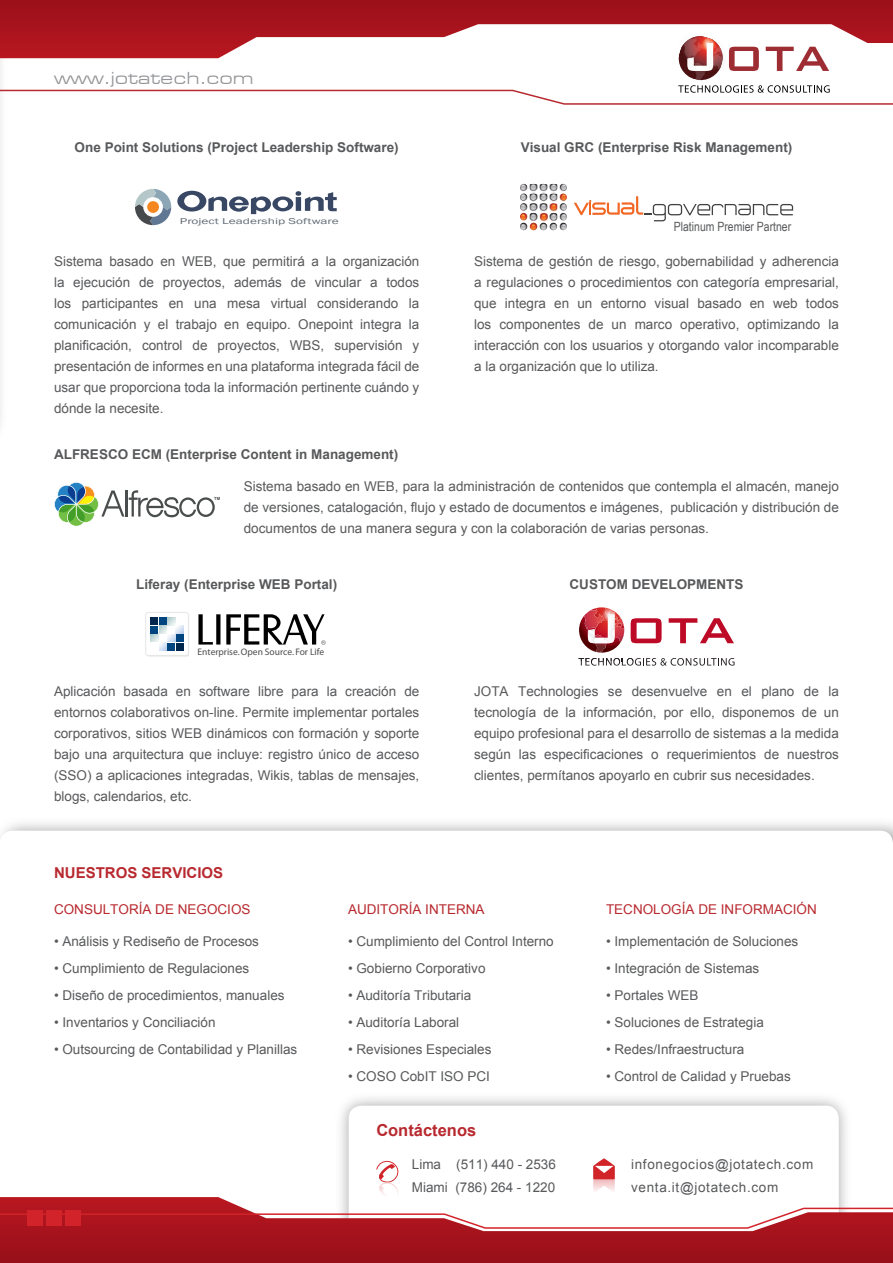
<style>
.page{position:relative;width:893px;height:1263px;background:#fff}
.page>*{position:absolute;margin:0;border:0;box-sizing:border-box;transform-origin:0 0}
.t1{font:18px "Eurostile Extended";color:#939598}
.t2{font:700 16.5px "Arial";color:#b8292f}
.t3{font:700 15px "Arial";color:#b8292f}
.t4{font:13.5px/21px "Arial";color:#58595b;text-align:justify}
.t5{font:700 13.5px "Arial";color:#58595b}
.t6{font:13.5px "Arial";color:#b8292f}
.t7{font:13.5px/22.2px "Arial";letter-spacing:.05em;color:#58595b}
.t8{font:12.75px "Arial Narrow";color:#58595b}
.t9{font:9.45px "Myriad Pro";color:#4a4a4a}
.t10{font:8.7px "Franklin Gothic";color:#616b75;scale:1.53 1}
.t11{font:700 4.2px "Arial";color:#4a4d4d}
</style>
<div class="page">
<div style="left:0;top:816px;width:893px;height:447px;background:#000;opacity:.35"></div>
<div style="left:0;top:831px;width:893px;height:432px;background:#fff;border-radius:13px"></div>
<div style="left:334px;top:1091px;width:519px;height:172px;background:#000;opacity:.35"></div>
<div style="left:349px;top:1106px;width:490px;height:157px;background:#fff;border-radius:13px"></div>
<svg style="left:0;top:1229px;width:893px;height:34px;background:#a0151f"></svg>
<svg style="left:54px;top:482px;width:161px;height:44px"></svg>
<div style="left:147px;top:614px;width:43px;height:43px;border:1px solid #fff;border-radius:2px"></div>
<div style="left:146px;top:612px;width:42px;height:43px;background:#fff;border-radius:2px"></div>
<div style="left:145px;top:612px;width:44px;height:44px;border:1px solid #e6e6e6;border-radius:2px"></div>
<svg style="left:151px;top:617px;width:33px;height:33px"></svg>
<div style="left:167px;top:643px;width:8px;height:7px;background:#004580"></div>
<div style="left:176px;top:643px;width:8px;height:7px;background:#00264d"></div>
<svg style="left:198px;top:614px;width:128px;height:31px"></svg>
<svg style="left:579px;top:608px;width:155px;height:58px"></svg>
<svg style="left:0;top:1158px;width:893px;height:71px"></svg>
<svg style="left:0;top:0;width:893px;height:422px"></svg>
<img style="left:520px;top:184px;width:47px;height:46px">
<h1 class="t1" style="left:54px;top:68px;width:201px">www.jotatech.com</h1>
<p class="t5" style="left:75px;top:139px;width:326px">One Point Solutions (Project Leadership Software)</p>
<p class="t10" style="left:180px;top:215px;width:105px">Project Leadership Software</p>
<p class="t4" style="left:54px;top:251px;width:367px">Sistema basado en WEB, que permitirá a la organización la ejecución de proyectos, además de vincular a todos los participantes en una mesa virtual considerando la comunicación y el trabajo en equipo. Onepoint integra la planificación, control de proyectos, WBS, supervisión y presentación de informes en una plataforma integrada fácil de usar que proporciona toda la información pertinente cuándo y dónde la necesite.</p>
<p class="t5" style="left:54px;top:445px;width:346px">ALFRESCO ECM (Enterprise Content in Management)</p>
<p class="t5" style="left:521px;top:139px;width:273px">Visual GRC (Enterprise Risk Management)</p>
<p class="t8" style="left:674px;top:218px;width:119px">Platinum Premier Partner</p>
<p class="t4" style="left:474px;top:251px;width:366px">Sistema de gestión de riesgo, gobernabilidad y adherencia a regulaciones o procedimientos con categoría empresarial, que integra en un entorno visual basado en web todos los componentes de un marco operativo, optimizando la interacción con los usuarios y otorgando valor incomparable a la organización que lo utiliza.</p>
<p class="t11" style="left:214px;top:496px;width:8px">TM</p>
<p class="t4" style="left:244px;top:476px;width:597px">Sistema basado en WEB, para la administración de contenidos que contempla el almacén, manejo de versiones, catalogación, flujo y estado de documentos e imágenes, publicación y distribución de documentos de una manera segura y con la colaboración de varias personas.</p>
<p class="t5" style="left:136px;top:575px;width:203px">Liferay (Enterprise WEB Portal)</p>
<p class="t9" style="left:198px;top:646px;width:128px">Enterprise. Open Source. For Life</p>
<p class="t4" style="left:54px;top:681px;width:367px">Aplicación basada en software libre para la creación de entornos colaborativos on-line. Permite implementar portales corporativos, sitios WEB dinámicos con formación y soporte bajo una arquitectura que incluye: registro único de acceso (SSO) a aplicaciones integradas, Wikis, tablas de mensajes, blogs, calendarios, etc.</p>
<p class="t5" style="left:569px;top:575px;width:176px">CUSTOM DEVELOPMENTS</p>
<p class="t4" style="left:474px;top:681px;width:366px">JOTA Technologies se desenvuelve en el plano de la tecnología de la información, por ello, disponemos de un equipo profesional para el desarrollo de sistemas a la medida según las especificaciones o requerimientos de nuestros clientes, permítanos apoyarlo en cubrir sus necesidades.</p>
<p class="t3" style="left:54px;top:863px;width:171px">NUESTROS SERVICIOS</p>
<p class="t6" style="left:54px;top:901px;width:198px">CONSULTORÍA DE NEGOCIOS</p>
<p class="t4" style="left:54px;top:931px;width:207px">• Análisis y Rediseño de Procesos</p>
<p class="t4" style="left:54px;top:958px;width:197px">• Cumplimiento de Regulaciones</p>
<p class="t4" style="left:54px;top:985px;width:232px">• Diseño de procedimientos, manuales</p>
<p class="t4" style="left:54px;top:1012px;width:163px">• Inventarios y Conciliación</p>
<p class="t4" style="left:54px;top:1039px;width:245px">• Outsourcing de Contabilidad y Planillas</p>
<p class="t6" style="left:348px;top:901px;width:138px">AUDITORÍA INTERNA</p>
<p class="t6" style="left:606px;top:901px;width:212px">TECNOLOGÍA DE INFORMACIÓN</p>
<p class="t4" style="left:348px;top:931px;width:207px">• Cumplimiento del Control Interno</p>
<p class="t4" style="left:348px;top:958px;width:139px">• Gobierno Corporativo</p>
<p class="t4" style="left:348px;top:985px;width:125px">• Auditoría Tributaria</p>
<p class="t4" style="left:348px;top:1012px;width:113px">• Auditoría Laboral</p>
<p class="t4" style="left:348px;top:1039px;width:145px">• Revisiones Especiales</p>
<p class="t4" style="left:348px;top:1066px;width:144px">• COSO CobIT ISO PCI</p>
<p class="t2" style="left:376px;top:1119px;width:101px">Contáctenos</p>
<p class="t4" style="left:412px;top:1154px;width:146px;line-height:22.2px">Lima (511) 440 - 2536<br>Miami (786) 264 - 1220</p>
<p class="t4" style="left:606px;top:931px;width:194px">• Implementación de Soluciones</p>
<p class="t4" style="left:606px;top:958px;width:155px">• Integración de Sistemas</p>
<p class="t4" style="left:606px;top:985px;width:94px">• Portales WEB</p>
<p class="t4" style="left:606px;top:1012px;width:159px">• Soluciones de Estrategia</p>
<p class="t4" style="left:606px;top:1039px;width:140px">• Redes/Infraestructura</p>
<p class="t4" style="left:606px;top:1066px;width:186px">• Control de Calidad y Pruebas</p>
<p class="t7" style="left:631px;top:1154px;width:184px">infonegocios@jotatech.com venta.it@jotatech.com</p>
</div>
